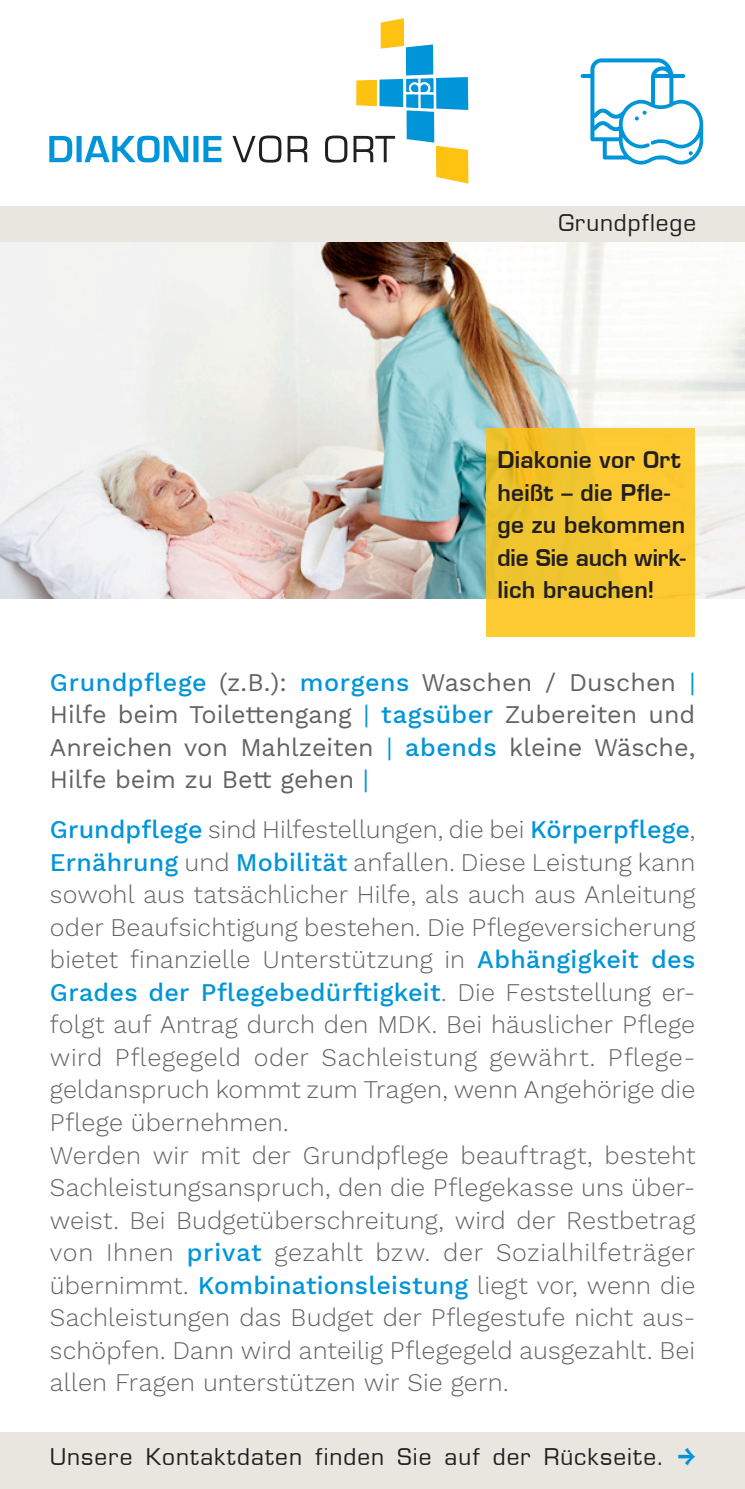
<style>
.page{position:relative;width:745px;height:1489px;background:#fff}
.page>*{position:absolute;margin:0;border:0;box-sizing:border-box;transform-origin:0 0}
.t1{font:300 25px/32.5px "Work Sans";letter-spacing:.005em;color:#636366}
.t2{font:25px/32.5px "Work Sans";color:#636366;text-align:justify}
.t3{font:600 22.5px/32.5px "Eurostile LT";letter-spacing:.01em;color:#231f20}
.t4{font:22.5px "Eurostile LT";letter-spacing:.045em;color:#231f20}
.s1{font-weight:500;color:#0095d9}
.s2{color:#0095d9}
.s3{font-family:"Work Sans";font-weight:600;font-size:25px;color:#0095d9}
</style>
<div class="page">
<img style="left:0;top:242px;width:744px;height:356px">
<svg style="left:486px;top:428px;width:208px;height:208px;fill:#fbc831"></svg>
<svg style="left:232px;top:18px;width:236px;height:165px"></svg>
<svg style="left:49px;top:136px;width:172px;height:26px"></svg>
<div style="left:0;top:207px;width:744px;height:35px;background:#e9e5df"></div>
<svg style="left:580px;top:58px;width:122px;height:106px"></svg>
<div style="left:0;top:1431px;width:744px;height:57px;background:#e9e5df"></div>
<p class="t4" style="left:558px;top:209px;width:139px">Grundpflege</p>
<p class="t3" style="left:497px;top:444px;width:190px">Diakonie vor Ort heißt – die Pfle&shy;ge zu bekommen die Sie auch wirk&shy;lich brauchen!</p>
<p class="t2" style="left:50px;top:666px;width:646px"><span class="s1">Grundpflege</span> (z.B.): <span class="s1">morgens</span> Waschen / Duschen <span class="s2">| </span>Hilfe beim Toilettengang <span class="s2">|</span> <span class="s1">tagsüber</span> Zubereiten und Anreichen von Mahlzeiten <span class="s2">|</span> <span class="s1">abends</span> kleine Wäsche, Hilfe beim zu Bett gehen <span class="s2">|</span></p>
<p class="t1" style="left:50px;top:813px;width:646px"><span class="s1">Grundpflege</span> sind Hilfestellungen, die bei <span class="s1">Körperpflege</span>, <span class="s1">Ernährung</span> und <span class="s1">Mobilität</span> anfallen. Diese Leistung kann sowohl aus tatsächlicher Hilfe, als auch aus Anleitung oder Beaufsichtigung bestehen. Die Pflegeversicherung bietet finanzielle Unterstützung in <span class="s1">Abhängigkeit des Grades der Pflegebedürftigkeit</span>. Die Feststellung er&shy;folgt auf Antrag durch den MDK. Bei häuslicher Pflege wird Pflegegeld oder Sachleistung gewährt. Pflege&shy;geldanspruch kommt zum Tragen, wenn Angehörige die Pflege übernehmen.<br>Werden wir mit der Grundpflege beauftragt, besteht Sachleistungsanspruch, den die Pflegekasse uns über&shy;weist. Bei Budgetüberschreitung, wird der Restbetrag von Ihnen <span class="s1">privat</span> gezahlt bzw. der Sozialhilfeträger übernimmt. <span class="s1">Kombinationsleistung</span> liegt vor, wenn die Sachleistungen das Budget der Pflegestufe nicht aus&shy;schöpfen. Dann wird anteilig Pflegegeld ausgezahlt. Bei allen Fragen unterstützen wir Sie gern.</p>
<p class="t4" style="left:50px;top:1443px;width:647px">Unsere Kontaktdaten finden Sie auf der Rückseite. <span class="s3">→</span></p>
</div>
